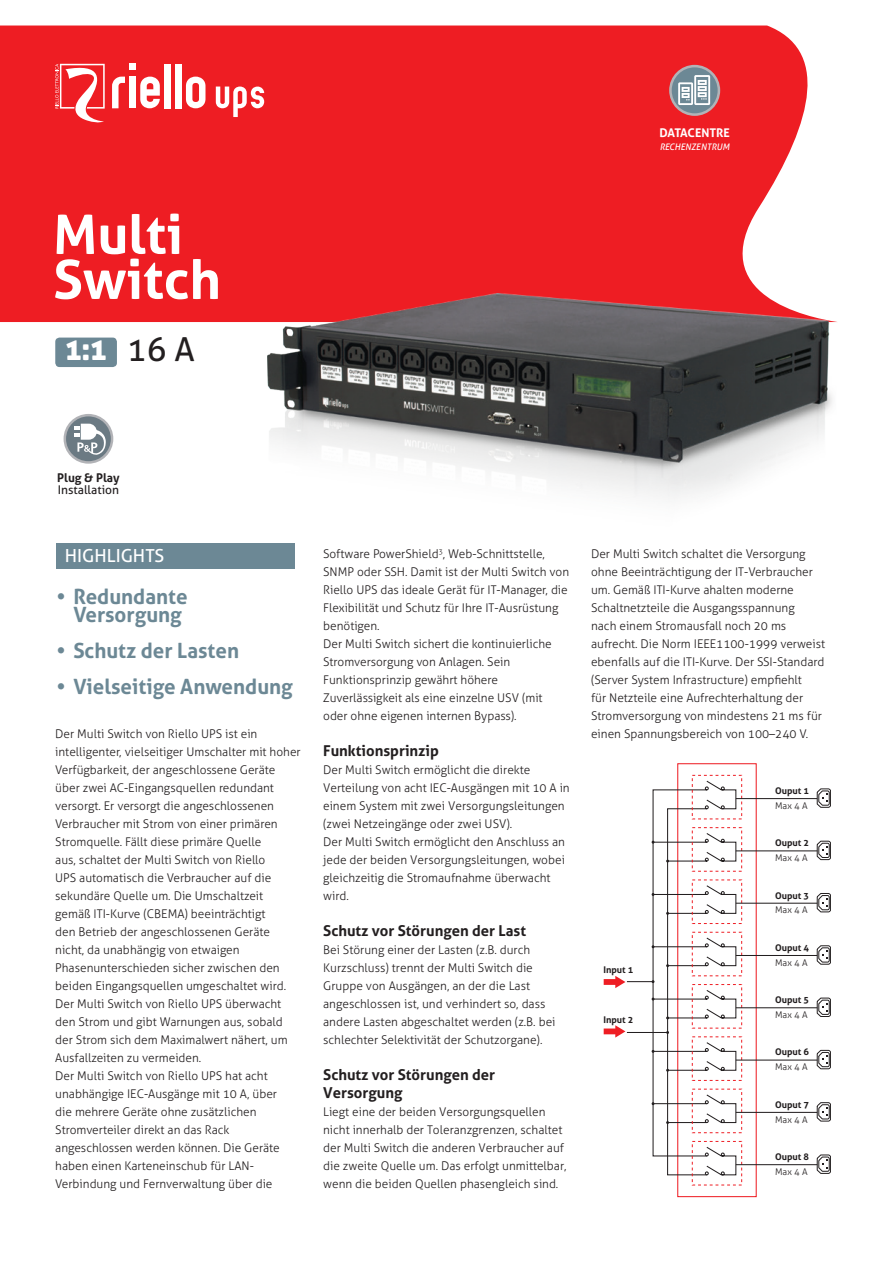
<style>
.page{position:relative;width:893px;height:1263px;background:#fff}
.page>*{position:absolute;margin:0;border:0;box-sizing:border-box;transform-origin:0 0}
.TITOLI_BIG{font:700 54px "Aller";color:#fff}
.TITOLI{font:33px "Aller";color:#231f20}
.TITOLI-2{font:30px "Aller Display";color:#fff}
.testo{font:700 21px/18px "Aller";color:#6c8895;text-align:center}
.TITOLI_BIG-2{font:18px "Aller";color:#fff}
.testo_titoletti{font:700 15px/18px "Aller";color:#231f20}
.testo-2{font:300 12px/18px "Aller";color:#231f20}
.testo_titoletti-2{font:300 12px/18px "Aller";color:#231f20}
.testo-3{font:12px "Aller";color:#231f20}
.testo-4{font:700 12px "Aller";color:#fff}
.testo-5{font:700 12px "Aller";color:#231f20}
.t1{font:700 9.15px/14.9px "Aller";color:#231f20}
.testo-6{font:italic 9px "Aller";color:#fff}
.s1{font-weight:300}
</style>
<div class="page">
<div style="left:0;top:26px;width:808px;height:296px;background:#ee1d23"></div>
<svg style="left:216px;top:86px;width:48px;height:31px"></svg>
<svg style="left:112px;top:77px;width:13px;height:31px"></svg>
<div style="left:129px;top:64px;width:7px;height:6px;background:#fff"></div>
<div style="left:129px;top:77px;width:7px;height:31px;background:#fff"></div>
<svg style="left:140px;top:77px;width:20px;height:31px"></svg>
<div style="left:164px;top:64px;width:7px;height:44px;background:#fff"></div>
<div style="left:175px;top:64px;width:7px;height:44px;background:#fff"></div>
<svg style="left:186px;top:77px;width:19px;height:31px"></svg>
<svg style="left:55px;top:63px;width:50px;height:61px"></svg>
<div style="left:56px;top:543px;width:238px;height:25px;background:#6c8895"></div>
<div style="left:677px;top:763px;width:80px;height:434px;border:1px solid #ee1d23"></div>
<div style="left:692px;top:775px;width:50px;height:44px;border:1px dashed #ee1d23"></div>
<div style="left:692px;top:827px;width:50px;height:44px;border:1px dashed #ee1d23"></div>
<div style="left:692px;top:880px;width:50px;height:44px;border:1px dashed #ee1d23"></div>
<div style="left:692px;top:932px;width:50px;height:44px;border:1px dashed #ee1d23"></div>
<div style="left:692px;top:984px;width:50px;height:44px;border:1px dashed #ee1d23"></div>
<div style="left:692px;top:1036px;width:50px;height:45px;border:1px dashed #ee1d23"></div>
<div style="left:692px;top:1089px;width:50px;height:44px;border:1px dashed #ee1d23"></div>
<hr style="left:736px;top:798px;width:81px;height:1px;background:#231f20">
<svg style="left:817px;top:788px;width:14px;height:20px"></svg>
<svg style="left:604px;top:780px;width:133px;height:396px"></svg>
<hr style="left:736px;top:850px;width:81px;height:1px;background:#231f20">
<svg style="left:817px;top:841px;width:14px;height:19px"></svg>
<hr style="left:736px;top:903px;width:81px;height:1px;background:#231f20">
<svg style="left:817px;top:893px;width:14px;height:19px"></svg>
<hr style="left:736px;top:955px;width:81px;height:1px;background:#231f20">
<svg style="left:817px;top:945px;width:14px;height:20px"></svg>
<hr style="left:736px;top:1007px;width:81px;height:1px;background:#231f20">
<svg style="left:817px;top:998px;width:14px;height:19px"></svg>
<hr style="left:736px;top:1059px;width:81px;height:1px;background:#231f20">
<svg style="left:817px;top:1050px;width:14px;height:19px"></svg>
<hr style="left:736px;top:1112px;width:81px;height:1px;background:#231f20">
<svg style="left:817px;top:1102px;width:14px;height:19px"></svg>
<hr style="left:736px;top:1164px;width:81px;height:1px;background:#231f20">
<svg style="left:817px;top:1154px;width:14px;height:20px"></svg>
<div style="left:55px;top:338px;width:62px;height:29px;background:#6c8895;border-radius:4px"></div>
<svg style="left:64px;top:414px;width:49px;height:50px"></svg>
<div style="left:66px;top:416px;width:45px;height:45px;background:#6b7a83;border-radius:50%"></div>
<svg style="left:74px;top:424px;width:32px;height:31px"></svg>
<svg style="left:669px;top:65px;width:51px;height:51px"></svg>
<div style="left:672px;top:67px;width:46px;height:46px;background:#6c8895;border-radius:50%"></div>
<svg style="left:678px;top:75px;width:32px;height:30px"></svg>
<img style="left:267px;top:293px;width:570px;height:206px">
<p class="TITOLI_BIG" style="left:53px;top:201px;width:131px">Multi</p>
<p class="TITOLI_BIG" style="left:53px;top:246px;width:169px">Switch</p>
<p class="TITOLI-2" style="left:66px;top:330px;width:43px">1:1</p>
<p class="TITOLI" style="left:127px;top:329px;width:69px">16 A</p>
<p class="testo-4" style="left:659px;top:125px;width:72px">DATACENTRE</p>
<p class="testo-6" style="left:660px;top:141px;width:72px">RECHENZENTRUM</p>
<p class="testo-5" style="left:57px;top:470px;width:64px">Plug &amp; Play</p>
<p class="testo-3" style="left:58px;top:482px;width:63px">Installation</p>
<p class="TITOLI_BIG-2" style="left:65px;top:545px;width:101px">HIGHLIGHTS</p>
<p class="testo" style="left:56px;top:588px;width:133px">• Redundante<br>Versorgung</p>
<p class="testo" style="left:56px;top:642px;width:184px">• Schutz der Lasten</p>
<p class="testo" style="left:56px;top:678px;width:238px">• Vielseitige Anwendung</p>
<p class="testo-2" style="left:55px;top:725px;width:247px">Der Multi Switch von Riello UPS ist ein intelligenter, vielseitiger Umschalter mit hoher Verfügbarkeit, der angeschlossene Geräte über zwei AC-Eingangsquellen redundant versorgt. Er versorgt die angeschlossenen Verbraucher mit Strom von einer primären Stromquelle. Fällt diese primäre Quelle<br>aus, schaltet der Multi Switch von Riello<br>UPS automatisch die Verbraucher auf die sekundäre Quelle um. Die Umschaltzeit gemäß ITI-Kurve (CBEMA) beeinträchtigt<br>den Betrieb der angeschlossenen Geräte nicht, da unabhängig von etwaigen Phasenunterschieden sicher zwischen den beiden Eingangsquellen umgeschaltet wird.<br>Der Multi Switch von Riello UPS überwacht den Strom und gibt Warnungen aus, sobald der Strom sich dem Maximalwert nähert, um Ausfallzeiten zu vermeiden.</p>
<p class="testo-2" style="left:55px;top:1067px;width:226px">Der Multi Switch von Riello UPS hat acht unabhängige IEC-Ausgänge mit 10 A, über die mehrere Geräte ohne zusätzlichen Stromverteiler direkt an das Rack angeschlossen werden können. Die Geräte haben einen Karteneinschub für LAN-Verbindung und Fernverwaltung über die</p>
<p class="testo-2" style="left:323px;top:545px;width:248px">Software PowerShield<sup>3</sup>, Web-Schnittstelle, SNMP oder SSH. Damit ist der Multi Switch von Riello UPS das ideale Gerät für IT-Manager, die Flexibilität und Schutz für Ihre IT-Ausrüstung benötigen.</p>
<p class="testo-2" style="left:323px;top:635px;width:230px">Der Multi Switch sichert die kontinuierliche Stromversorgung von Anlagen. Sein Funktionsprinzip gewährt höhere Zuverlässigkeit als eine einzelne USV (mit oder ohne eigenen internen Bypass).</p>
<p class="testo_titoletti" style="left:323px;top:742px;width:117px">Funktionsprinzip</p>
<p class="testo_titoletti-2" style="left:323px;top:761px;width:248px">Der Multi Switch ermöglicht die direkte Verteilung von acht IEC-Ausgängen mit 10 A in einem System mit zwei Versorgungsleitungen (zwei Netzeingänge oder zwei USV).<br>Der Multi Switch ermöglicht den Anschluss an jede der beiden Versorgungsleitungen, wobei gleichzeitig die Stromaufnahme überwacht wird.</p>
<p class="testo_titoletti" style="left:323px;top:922px;width:204px">Schutz vor Störungen der Last</p>
<p class="testo_titoletti-2" style="left:323px;top:941px;width:234px">Bei Störung einer der Lasten (z. B. durch Kurzschluss) trennt der Multi Switch die Gruppe von Ausgängen, an der die Last angeschlossen ist, und verhindert so, dass andere Lasten abgeschaltet werden (z. B. bei schlechter Selektivität der Schutzorgane).</p>
<p class="testo_titoletti" style="left:323px;top:1066px;width:174px">Schutz vor Störungen der<br>Versorgung</p>
<p class="testo_titoletti-2" style="left:323px;top:1103px;width:245px">Liegt eine der beiden Versorgungsquellen nicht innerhalb der Toleranzgrenzen, schaltet der Multi Switch die anderen Verbraucher auf die zweite Quelle um. Das erfolgt unmittelbar, wenn die beiden Quellen phasengleich sind.</p>
<p class="testo-2" style="left:591px;top:545px;width:235px">Der Multi Switch schaltet die Versorgung ohne Beeinträchtigung der IT-Verbraucher um. Gemäß ITI-Kurve ahalten moderne Schaltnetzteile die Ausgangsspannung<br>nach einem Stromausfall noch 20 ms aufrecht. Die Norm IEEE 1100-1999 verweist ebenfalls auf die ITI-Kurve. Der SSI-Standard (Server System Infrastructure) empfiehlt<br>für Netzteile eine Aufrechterhaltung der Stromversorgung von mindestens 21 ms für einen Spannungsbereich von 100–240 V.</p>
<p class="t1" style="left:603px;top:962px;width:31px">Input 1</p>
<p class="t1" style="left:603px;top:1012px;width:31px">Input 2</p>
<p class="t1" style="left:775px;top:783px;width:35px">Ouput 1<br><span class="s1">Max 4 A</span></p>
<p class="t1" style="left:775px;top:835px;width:35px">Ouput 2<br><span class="s1">Max 4 A</span></p>
<p class="t1" style="left:775px;top:888px;width:35px">Ouput 3<br><span class="s1">Max 4 A</span></p>
<p class="t1" style="left:775px;top:940px;width:35px">Ouput 4<br><span class="s1">Max 4 A</span></p>
<p class="t1" style="left:775px;top:992px;width:35px">Ouput 5<br><span class="s1">Max 4 A</span></p>
<p class="t1" style="left:775px;top:1045px;width:35px">Ouput 6<br><span class="s1">Max 4 A</span></p>
<p class="t1" style="left:775px;top:1097px;width:35px">Ouput 7<br><span class="s1">Max 4 A</span></p>
<p class="t1" style="left:775px;top:1149px;width:35px">Ouput 8<br><span class="s1">Max 4 A</span></p>
</div>
